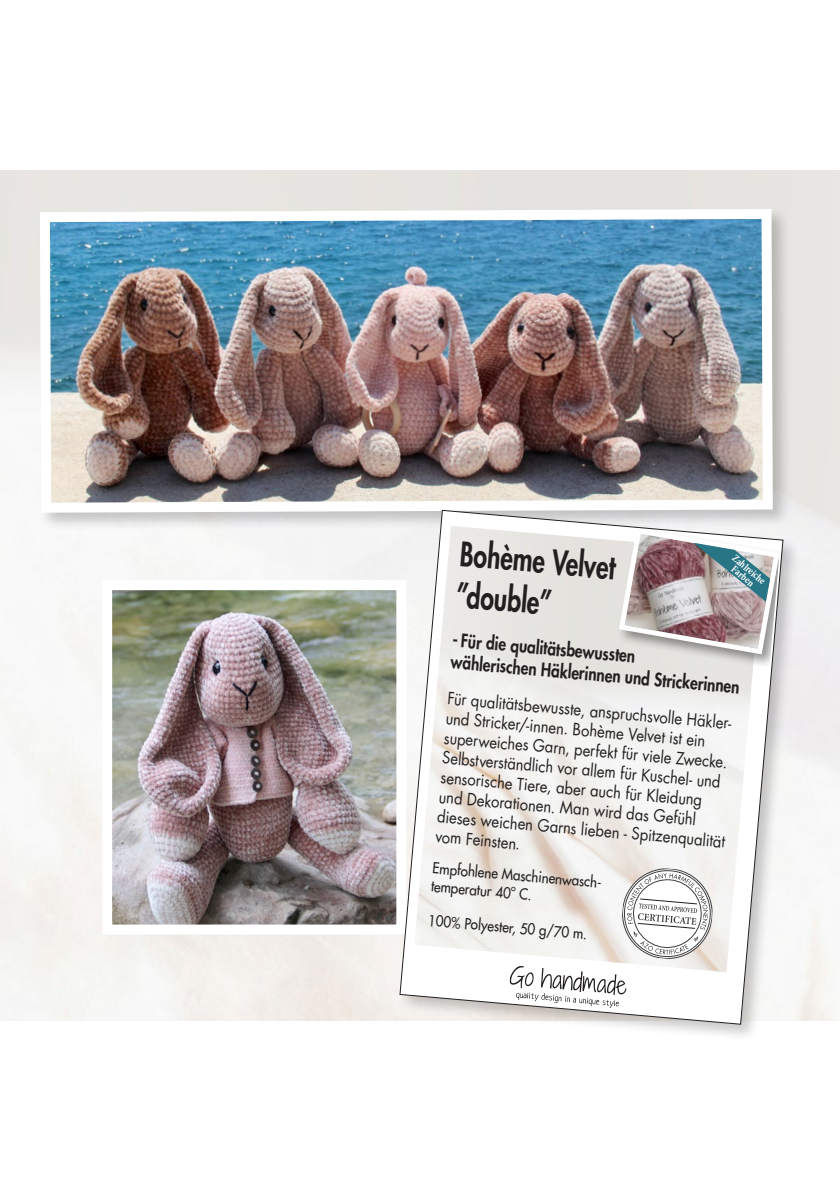
<style>
.page{position:relative;width:840px;height:1191px;background:#fff}
.page>*{position:absolute;margin:0;border:0;box-sizing:border-box;transform-origin:0 0}
.t1{font:800 33px "Futura Std";color:#231f20;scale:.75 1}
.t2{font:800 18.2px/21.8px "Futura Std";color:#231f20;scale:.9 1}
.t3{font:16.4px/19.8px "Futura Std";color:#231f20;scale:.9 1}
.t4{font:500 14.8px/18.2px "Futura Std";color:#231f20;scale:.9 1}
.t5{font:700 10.4px "Minion Pro";color:#fff;scale:.86 1}
.s1{font-weight:500;font-size:14.8px}
</style>
<div class="page">
<img style="left:97px;top:575px;width:300px;height:364px">
<div style="left:37px;top:206px;width:754px;height:325px;background:#231f20;opacity:.24"></div>
<img style="left:35px;top:204px;width:742px;height:314px">
<div style="left:397px;top:508px;width:404px;height:535px;background:#231f20;opacity:.24"></div>
<svg style="left:399px;top:510px;width:384px;height:514px"></svg>
<h1 class="t1" style="left:462px;top:533px;width:209px;rotate:5deg">Bohème Velvet</h1>
<p class="t5" style="left:737px;top:551px;width:48px;rotate:39deg">Zahlreiche</p>
<p class="t5" style="left:736px;top:562px;width:32px;rotate:39deg">Farben</p>
<h1 class="t1" style="left:458px;top:574px;width:129px;rotate:5deg">”double”</h1>
<p class="t2" style="left:453px;top:629px;width:323px;rotate:5deg">- Für die qualitätsbewussten<br>wählerischen Häklerinnen und Strickerinnen</p>
<p class="t3" style="left:448px;top:688px;width:323px;rotate:5deg">Für qualitätsbewusste, anspruchsvolle Häkler&shy;und Stricker/-innen. Bohème Velvet ist ein superweiches Garn, perfekt für viele Zwecke.<br>Selbstverständlich vor allem für Kuschel- und sensorische Tiere, aber auch für Kleidung und Dekorationen. Man wird das Gefühl dieses weichen Garns lieben - Spitzenqualität vom Feinsten<span class="s1">.</span></p>
<p class="t4" style="left:433px;top:858px;width:193px;rotate:5deg">Empfohlene Maschinenwasch&shy;temperatur 40º C.</p>
<p class="t4" style="left:428px;top:911px;width:179px;rotate:5deg">100% Polyester, 50 g/70 m.</p>
</div>
